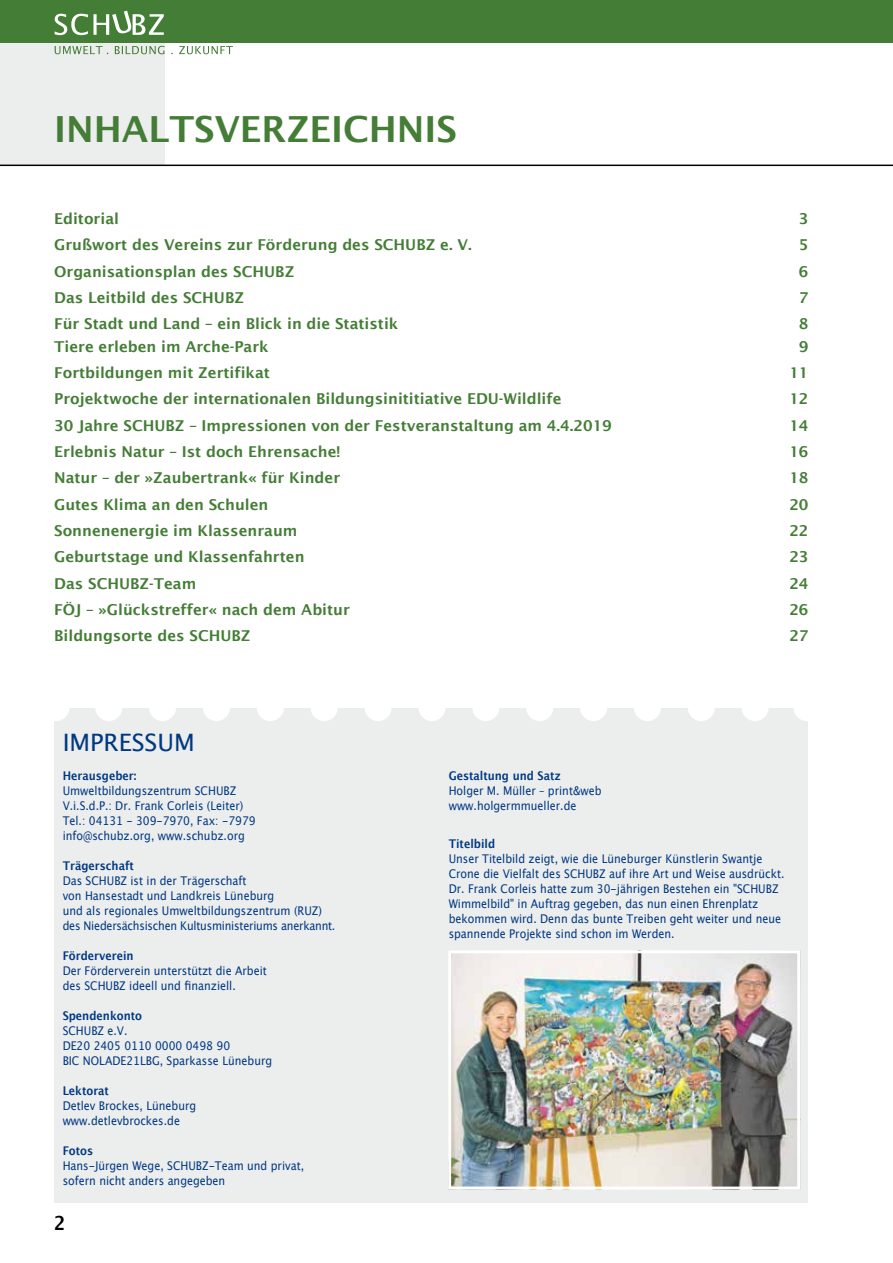
<style>
.page{position:relative;width:893px;height:1263px;background:#fff}
.page>*{position:absolute;margin:0;border:0;box-sizing:border-box;transform-origin:0 0}
.t1{font:600 36px "Lucida Sans";color:#447d36}
.t2{font:24px "Lucida Sans";color:#003882}
.t3{font:600 19.5px "Lucida Sans";color:#000;scale:.9 1}
.t4{font:600 15px "Lucida Sans";color:#447d36}
.t5{font:12px/15px "Lucida Grande";color:#003882;scale:.9 1}
.t6{font:700 12px "Lucida Grande";color:#003882;scale:.9 1}
</style>
<div class="page">
<div style="left:54px;top:708px;width:754px;height:494px;background:#eceded"></div>
<div style="left:0;top:0;width:164px;height:164px;background:#eceded"></div>
<img style="left:452px;top:954px;width:344px;height:231px">
<div style="left:448px;top:950px;width:352px;height:239px;border:3px solid #fff"></div>
<div style="left:0;top:0;width:893px;height:43px;background:#447d36"></div>
<svg style="left:55px;top:46px;width:178px;height:8px"></svg>
<svg style="left:55px;top:11px;width:109px;height:24px"></svg>
<hr style="left:0;top:165px;width:893px;height:1px;background:#000">
<svg style="left:109px;top:708px;width:660px;height:13px"></svg>
<svg style="left:55px;top:708px;width:1px;height:13px"></svg>
<svg style="left:807px;top:708px;width:1px;height:13px"></svg>
<h1 class="t1" style="left:54px;top:109px;width:404px">INHALTSVERZEICHNIS</h1>
<p class="t4" style="left:54px;top:210px;width:66px">Editorial</p>
<p class="t4" style="left:799px;top:210px;width:11px">3</p>
<p class="t4" style="left:54px;top:236px;width:419px">Grußwort des Vereins zur Förderung des SCHUBZ e. V.</p>
<p class="t4" style="left:799px;top:236px;width:11px">5</p>
<p class="t4" style="left:54px;top:263px;width:242px">Organisationsplan des SCHUBZ</p>
<p class="t4" style="left:799px;top:263px;width:11px">6</p>
<p class="t4" style="left:54px;top:289px;width:191px">Das Leitbild des SCHUBZ</p>
<p class="t4" style="left:799px;top:289px;width:11px">7</p>
<p class="t4" style="left:54px;top:315px;width:346px">Für Stadt und Land – ein Blick in die Statistik</p>
<p class="t4" style="left:799px;top:315px;width:11px">8</p>
<p class="t4" style="left:54px;top:338px;width:216px">Tiere erleben im Arche-Park</p>
<p class="t4" style="left:799px;top:338px;width:11px">9</p>
<p class="t4" style="left:54px;top:364px;width:217px">Fortbildungen mit Zertifikat</p>
<p class="t4" style="left:789px;top:364px;width:21px">11</p>
<p class="t4" style="left:54px;top:390px;width:509px">Projektwoche der internationalen Bildungsinititiative EDU-Wildlife</p>
<p class="t4" style="left:789px;top:390px;width:21px">12</p>
<p class="t4" style="left:54px;top:417px;width:559px">30 Jahre SCHUBZ – Impressionen von der Festveranstaltung am 4.4.2019</p>
<p class="t4" style="left:789px;top:417px;width:21px">14</p>
<p class="t4" style="left:54px;top:443px;width:288px">Erlebnis Natur – Ist doch Ehrensache!</p>
<p class="t4" style="left:789px;top:443px;width:21px">16</p>
<p class="t4" style="left:54px;top:469px;width:287px">Natur – der »Zaubertrank« für Kinder</p>
<p class="t4" style="left:789px;top:469px;width:21px">18</p>
<p class="t4" style="left:54px;top:496px;width:216px">Gutes Klima an den Schulen</p>
<p class="t4" style="left:789px;top:496px;width:21px">20</p>
<p class="t4" style="left:54px;top:522px;width:245px">Sonnenenergie im Klassenraum</p>
<p class="t4" style="left:789px;top:522px;width:21px">22</p>
<p class="t4" style="left:54px;top:548px;width:252px">Geburtstage und Klassenfahrten</p>
<p class="t4" style="left:789px;top:548px;width:21px">23</p>
<p class="t4" style="left:54px;top:575px;width:144px">Das SCHUBZ-Team</p>
<p class="t4" style="left:789px;top:575px;width:21px">24</p>
<p class="t4" style="left:54px;top:601px;width:297px">FÖJ – »Glückstreffer« nach dem Abitur</p>
<p class="t4" style="left:789px;top:601px;width:21px">26</p>
<p class="t4" style="left:54px;top:627px;width:198px">Bildungsorte des SCHUBZ</p>
<p class="t4" style="left:789px;top:627px;width:21px">27</p>
<h2 class="t2" style="left:63px;top:729px;width:134px">IMPRESSUM</h2>
<p class="t6" style="left:63px;top:765px;width:83px">Herausgeber:</p>
<p class="t5" style="left:63px;top:783px;width:216px">Umweltbildungszentrum SCHUBZ V.i.S.d.P.: Dr. Frank Corleis (Leiter)<br>Tel.: 04131 - 309-7970, Fax: -7979 info@schubz.org, www.schubz.org</p>
<p class="t6" style="left:63px;top:855px;width:81px">Trägerschaft</p>
<p class="t5" style="left:63px;top:873px;width:305px">Das SCHUBZ ist in der Trägerschaft<br>von Hansestadt und Landkreis Lüneburg<br>und als regionales Umweltbildungszentrum (RUZ) des Niedersächsischen Kultusministeriums anerkannt.</p>
<p class="t6" style="left:63px;top:945px;width:80px">Förderverein</p>
<p class="t5" style="left:63px;top:963px;width:228px">Der Förderverein unterstützt die Arbeit des SCHUBZ ideell und finanziell.</p>
<p class="t6" style="left:63px;top:1005px;width:90px">Spendenkonto</p>
<p class="t5" style="left:63px;top:1023px;width:234px">SCHUBZ e.V.<br>DE20 2405 0110 0000 0498 90<br>BIC NOLADE21LBG, Sparkasse Lüneburg</p>
<p class="t6" style="left:63px;top:1080px;width:53px">Lektorat</p>
<p class="t5" style="left:63px;top:1098px;width:150px">Detlev Brockes, Lüneburg www.detlevbrockes.de</p>
<p class="t6" style="left:63px;top:1140px;width:35px">Fotos</p>
<p class="t5" style="left:63px;top:1158px;width:270px">Hans-Jürgen Wege, SCHUBZ-Team und privat, sofern nicht anders angegeben</p>
<h3 class="t3" style="left:54px;top:1212px;width:14px">2</h3>
<p class="t6" style="left:449px;top:765px;width:126px">Gestaltung und Satz</p>
<p class="t5" style="left:449px;top:783px;width:172px">Holger M. Müller – print&amp;web www.holgermmueller.de</p>
<p class="t6" style="left:449px;top:834px;width:53px">Titelbild</p>
<p class="t5" style="left:449px;top:851px;width:375px">Unser Titelbild zeigt, wie die Lüneburger Künstlerin Swantje Crone die Vielfalt des SCHUBZ auf ihre Art und Weise ausdrückt.<br>Dr. Frank Corleis hatte zum 30-jährigen Bestehen ein "SCHUBZ Wimmelbild" in Auftrag gegeben, das nun einen Ehrenplatz bekommen wird. Denn das bunte Treiben geht weiter und neue spannende Projekte sind schon im Werden.</p>
</div>
